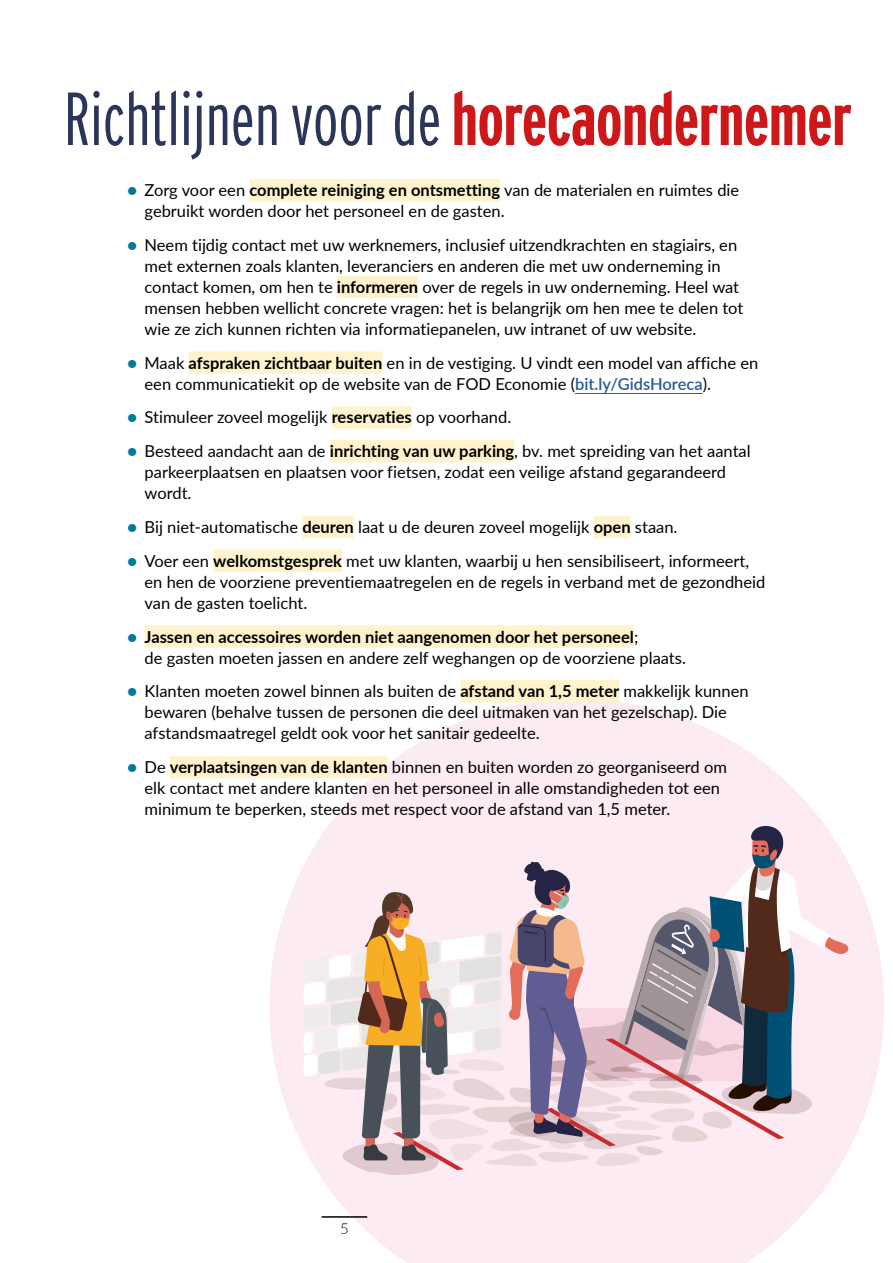
<style>
.page{position:relative;width:893px;height:1263px;background:#fff}
.page>*{position:absolute;margin:0;border:0;box-sizing:border-box;transform-origin:0 0}
.t1{font:300 75px "Interstate Compressed";letter-spacing:-.005em;color:#293659}
.t2{font:16.5px/21px "Lato";color:#000}
.t3{font:300 15px "Lato";color:#000}
.s1{font-weight:700;color:#cd1719}
.s2{font-weight:900;color:#04779c}
.s3{font-weight:700}
.s4{font-weight:600;color:#275b9b}
</style>
<div class="page">
<svg style="left:269px;top:699px;width:615px;height:564px;fill:#fcebf2"></svg>
<svg style="left:303px;top:823px;width:546px;height:352px;background:#d4c3c7"></svg>
<div style="left:249px;top:179px;width:251px;height:22px;background:#fff3ce"></div>
<div style="left:337px;top:276px;width:81px;height:22px;background:#fff3ce"></div>
<div style="left:189px;top:351px;width:193px;height:23px;background:#fff3ce"></div>
<hr style="left:575px;top:393px;width:128px;height:1px;background:#275b9b">
<div style="left:332px;top:406px;width:80px;height:23px;background:#fff3ce"></div>
<div style="left:330px;top:440px;width:184px;height:22px;background:#fff3ce"></div>
<div style="left:302px;top:516px;width:52px;height:22px;background:#fff3ce"></div>
<div style="left:594px;top:516px;width:37px;height:22px;background:#fff3ce"></div>
<div style="left:213px;top:549px;width:129px;height:23px;background:#fff3ce"></div>
<div style="left:145px;top:625px;width:489px;height:23px;background:#fff3ce"></div>
<div style="left:460px;top:680px;width:159px;height:22px;background:#fff3ce"></div>
<div style="left:170px;top:756px;width:218px;height:22px;background:#fff3ce"></div>
<hr style="left:322px;top:1216px;width:45px;height:2px;background:#000">
<h1 class="t1" style="left:64px;top:76px;width:790px">Richtlijnen voor de <span class="s1">horecaondernemer</span></h1>
<p class="t2" style="left:145px;top:179px;width:596px;text-indent:-17px"><span class="s2">•</span> Zorg voor een <span class="s3">complete reiniging en ontsmetting</span> van de materialen en ruimtes die gebruikt worden door het personeel en de gasten.</p>
<p class="t2" style="left:145px;top:234px;width:600px;text-indent:-17px"><span class="s2">•</span> Neem tijdig contact met uw werknemers, inclusief uitzendkrachten en stagiairs, en met externen zoals klanten, leveranciers en anderen die met uw onderneming in contact komen, om hen te <span class="s3">informeren</span> over de regels in uw onderneming. Heel wat mensen hebben wellicht concrete vragen: het is belangrijk om hen mee te delen tot wie ze zich kunnen richten via informatiepanelen, uw intranet of uw website.</p>
<p class="t2" style="left:145px;top:351px;width:615px;text-indent:-17px"><span class="s2">•</span> Maak <span class="s3">afspraken zichtbaar buiten</span> en in de vestiging. U vindt een model van affiche en een communicatiekit op de website van de FOD Economie (<span class="s4">bit.ly/GidsHoreca</span>).</p>
<p class="t2" style="left:128px;top:406px;width:385px"><span class="s2">•</span> Stimuleer zoveel mogelijk <span class="s3">reservaties</span> op voorhand.</p>
<p class="t2" style="left:145px;top:440px;width:608px;text-indent:-17px"><span class="s2">•</span> Besteed aandacht aan de <span class="s3">inrichting van uw parking</span>, bv. met spreiding van het aantal parkeerplaatsen en plaatsen voor fietsen, zodat een veilige afstand gegarandeerd wordt.</p>
<p class="t2" style="left:128px;top:516px;width:551px"><span class="s2">•</span> Bij niet-automatische <span class="s3">deuren</span> laat u de deuren zoveel mogelijk <span class="s3">open</span> staan.</p>
<p class="t2" style="left:145px;top:550px;width:622px;text-indent:-17px"><span class="s2">•</span> Voer een <span class="s3">welkomstgesprek</span> met uw klanten, waarbij u hen sensibiliseert, informeert, en hen de voorziene preventiemaatregelen en de regels in verband met de gezondheid van de gasten toelicht.</p>
<p class="t2" style="left:145px;top:625px;width:543px;text-indent:-17px"><span class="s2">•</span> <span class="s3">Jassen en accessoires worden niet aangenomen door het personeel</span>;<br>de gasten moeten jassen en andere zelf weghangen op de voorziene plaats.</p>
<p class="t2" style="left:145px;top:680px;width:606px;text-indent:-17px"><span class="s2">•</span> Klanten moeten zowel binnen als buiten de <span class="s3">afstand van 1,5 meter</span> makkelijk kunnen bewaren (behalve tussen de personen die deel uitmaken van het gezelschap). Die afstandsmaatregel geldt ook voor het sanitair gedeelte.</p>
<p class="t2" style="left:145px;top:756px;width:584px;text-indent:-17px"><span class="s2">•</span> De <span class="s3">verplaatsingen van de klanten</span> binnen en buiten worden zo georganiseerd om elk contact met andere klanten en het personeel in alle omstandigheden tot een minimum te beperken, steeds met respect voor de afstand van 1,5 meter.</p>
<p class="t3" style="left:340px;top:1218px;width:10px">5</p>
</div>
